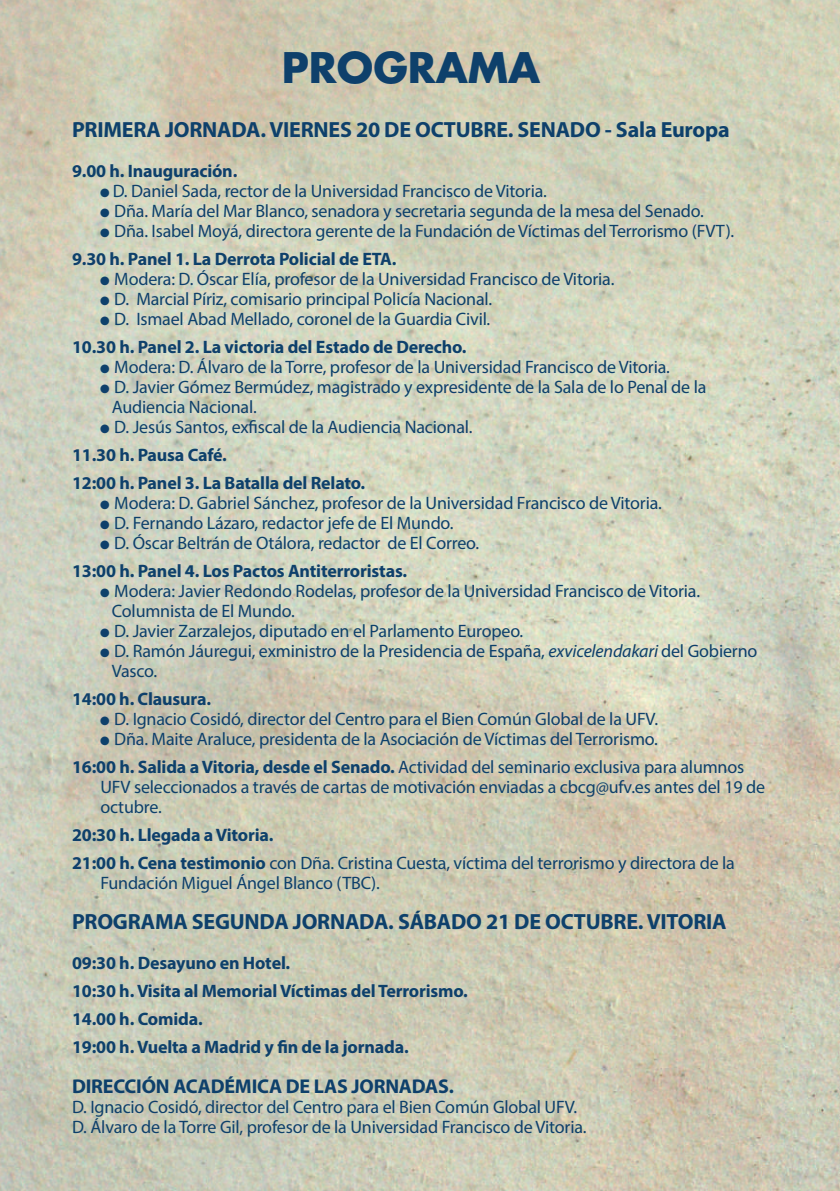
<style>
.page{position:relative;width:840px;height:1191px;background:#fff}
.page>*{position:absolute;margin:0;border:0;box-sizing:border-box;transform-origin:0 0}
.t1{font:700 41px "Futura Std";color:#0e406b}
.t2{font:700 22px "Myriad Pro";letter-spacing:-.01em;color:#0e406b}
.t3{font:700 20px "Myriad Pro";letter-spacing:-.01em;color:#0e406b}
.t4{font:18px/28px "Myriad Pro";letter-spacing:-.01em;color:#0e406b}
.t5{font:700 18px/28px "Myriad Pro";letter-spacing:-.01em;color:#0e406b}
.s1{font-weight:700}
.s2{font-weight:400}
.s3{font-style:italic}
</style>
<div class="page">
<img style="left:0;top:0;width:839px;height:1191px">
<h1 class="t1" style="left:282px;top:41px;width:260px">PROGRAMA</h1>
<p class="t2" style="left:72px;top:115px;width:658px">PRIMERA JORNADA. VIERNES 20 DE OCTUBRE. SENADO - Sala Europa</p>
<p class="t5" style="left:72px;top:156px;width:167px">9.00 h. Inauguración.</p>
<p class="t4" style="left:100px;top:176px;width:448px">● D. Daniel Sada, rector de la Universidad Francisco de Vitoria.</p>
<p class="t4" style="left:100px;top:196px;width:605px">● Dña. María del Mar Blanco, senadora y secretaria segunda de la mesa del Senado.</p>
<p class="t4" style="left:72px;top:216px;width:663px;text-indent:28px">● Dña. Isabel Moyá, directora gerente de la Fundación de Víctimas del Terrorismo (FVT).<br><span class="s1">9.30 h. Panel 1. La Derrota Policial de ETA.</span></p>
<p class="t4" style="left:100px;top:264px;width:515px">● Modera: D. Óscar Elía, profesor de la Universidad Francisco de Vitoria.</p>
<p class="t4" style="left:100px;top:284px;width:393px">● D. Marcial Píriz, comisario principal Policía Nacional.</p>
<p class="t4" style="left:72px;top:304px;width:419px;text-indent:28px">● D. Ismael Abad Mellado, coronel de la Guardia Civil.<br><span class="s1">10.30 h. Panel 2. La victoria del Estado de Derecho.</span></p>
<p class="t4" style="left:100px;top:352px;width:571px">● Modera: D. Álvaro de la Torre, profesor de la Universidad Francisco de Vitoria.</p>
<p class="t4" style="left:112px;top:376px;width:595px;line-height:20px;text-indent:-12px">● D. Javier Gómez Bermúdez, magistrado y expresidente de la Sala de lo Penal de la<br>Audiencia Nacional.</p>
<p class="t5" style="left:72px;top:412px;width:402px;text-indent:28px">● <span class="s2">D. Jesús Santos, exfiscal de la Audiencia Nacional.<br></span>11.30 h. Pausa Café.<br>12:00 h. Panel 3. La Batalla del Relato.</p>
<p class="t4" style="left:100px;top:488px;width:563px">● Modera: D. Gabriel Sánchez, profesor de la Universidad Francisco de Vitoria.</p>
<p class="t4" style="left:100px;top:508px;width:355px">● D. Fernando Lázaro, redactor jefe de El Mundo.</p>
<p class="t4" style="left:72px;top:528px;width:408px;text-indent:28px">● D. Óscar Beltrán de Otálora, redactor de El Correo.<br><span class="s1">13:00 h. Panel 4. Los Pactos Antiterroristas.</span></p>
<p class="t4" style="left:112px;top:580px;width:589px;line-height:20px;text-indent:-12px">● Modera: Javier Redondo Rodelas, profesor de la Universidad Francisco de Vitoria.<br>Columnista de El Mundo.</p>
<p class="t4" style="left:100px;top:616px;width:424px">● D. Javier Zarzalejos, diputado en el Parlamento Europeo.</p>
<p class="t4" style="left:112px;top:640px;width:646px;line-height:20px;text-indent:-12px">● D. Ramón Jáuregui, exministro de la Presidencia de España, <span class="s3">exvicelendakari</span> del Gobierno<br>Vasco.</p>
<p class="t5" style="left:72px;top:684px;width:140px">14:00 h. Clausura.</p>
<p class="t4" style="left:100px;top:704px;width:559px">● D. Ignacio Cosidó, director del Centro para el Bien Común Global de la UFV.</p>
<p class="t4" style="left:72px;top:724px;width:673px;text-indent:28px">● Dña. Maite Araluce, presidenta de la Asociación de Víctimas del Terrorismo.<br><span class="s1">16:00 h. Salida a Vitoria, desde el Senado.</span> Actividad del seminario exclusiva para alumnos</p>
<p class="t4" style="left:100px;top:776px;width:665px;line-height:20px">UFV seleccionados a través de cartas de motivación enviadas a cbcg@ufv.es antes del 19 de octubre.</p>
<p class="t4" style="left:72px;top:820px;width:664px"><span class="s1">20:30 h. Llegada a Vitoria.<br>21:00 h. Cena testimonio</span> con Dña. Cristina Cuesta, víctima del terrorismo y directora de la</p>
<p class="t4" style="left:100px;top:868px;width:281px">Fundación Miguel Ángel Blanco (TBC).</p>
<p class="t2" style="left:72px;top:907px;width:655px">PROGRAMA SEGUNDA JORNADA. SÁBADO 21 DE OCTUBRE. VITORIA</p>
<p class="t5" style="left:72px;top:948px;width:397px">09:30 h. Desayuno en Hotel.<br>10:30 h. Visita al Memorial Víctimas del Terrorismo.<br>14.00 h. Comida.<br>19:00 h. Vuelta a Madrid y fin de la jornada.</p>
<p class="t3" style="left:72px;top:1073px;width:383px">DIRECCIÓN ACADÉMICA DE LAS JORNADAS.</p>
<p class="t4" style="left:72px;top:1096px;width:516px;line-height:20px">D. Ignacio Cosidó, director del Centro para el Bien Común Global UFV.<br>D. Álvaro de la Torre Gil, profesor de la Universidad Francisco de Vitoria.</p>
</div>
